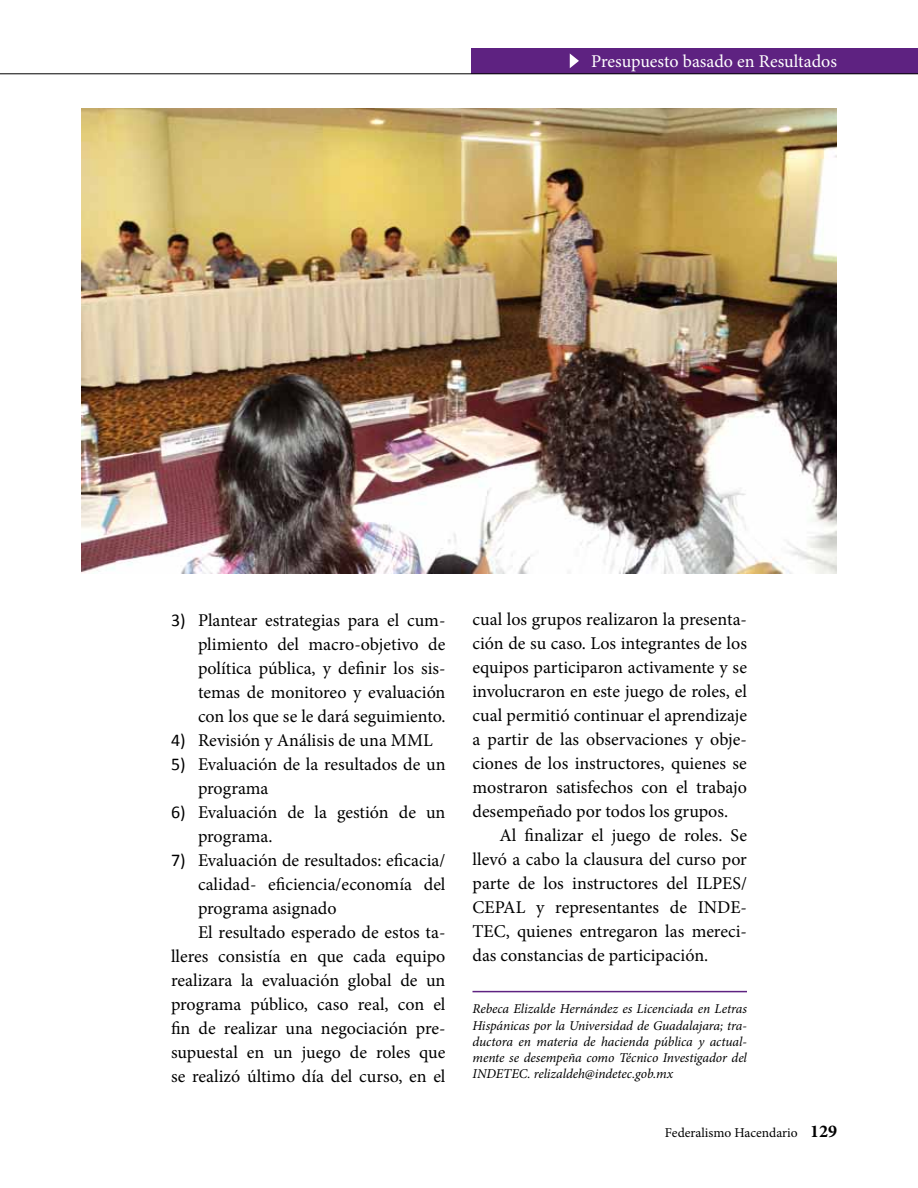
<style>
.page{position:relative;width:918px;height:1188px;background:#fff}
.page>*{position:absolute;margin:0;border:0;box-sizing:border-box;transform-origin:0 0}
.t1{font:18px/24px "Minion Pro";color:#000;text-align:justify}
.t2{font:18px "Minion Pro";color:#fff}
.t3{font:italic 13.5px/16.2px "Minion Pro";letter-spacing:-.005em;color:#000;text-align:justify}
.t4{font:13.5px "Minion Pro";color:#000}
.s1{font-family:"Calibri"}
.s2{font-weight:700;font-size:18px}
</style>
<div class="page">
<div style="left:471px;top:48px;width:447px;height:26px;background:#5e2281"></div>
<svg style="left:570px;top:53px;width:9px;height:15px"></svg>
<hr style="left:0;top:73px;width:918px;height:1px;background:#000">
<img style="left:81px;top:109px;width:756px;height:464px">
<hr style="left:472px;top:991px;width:275px;height:1px;background:#5e2281">
<p class="t2" style="left:591px;top:49px;width:247px">Presupuesto basado en Resultados</p>
<p class="t1" style="left:198px;top:608px;width:249px;text-indent:-27px"><span class="s1">3)</span> Plantear estrategias para el cum&shy;plimiento del macro-objetivo de política pública, y definir los sis&shy;temas de monitoreo y evaluación con los que se le dará seguimiento.</p>
<p class="t1" style="left:171px;top:728px;width:263px"><span class="s1">4)</span> Revisión y Análisis de una MML</p>
<p class="t1" style="left:198px;top:752px;width:249px;text-indent:-27px"><span class="s1">5)</span> Evaluación de la resultados de un programa</p>
<p class="t1" style="left:198px;top:800px;width:249px;text-indent:-27px"><span class="s1">6)</span> Evaluación de la gestión de un programa.</p>
<p class="t1" style="left:171px;top:848px;width:276px"><span class="s1">7)</span> Evaluación de resultados: eficacia/</p>
<p class="t1" style="left:198px;top:872px;width:249px">calidad- eficiencia/economía del</p>
<p class="t1" style="left:198px;top:896px;width:140px">programa asignado</p>
<p class="t1" style="left:198px;top:920px;width:249px">El resultado esperado de estos ta-</p>
<p class="t1" style="left:171px;top:944px;width:276px">lleres consistía en que cada equipo</p>
<p class="t1" style="left:171px;top:968px;width:276px">realizara la evaluación global de un</p>
<p class="t1" style="left:171px;top:992px;width:276px">programa público, caso real, con el</p>
<p class="t1" style="left:171px;top:1016px;width:276px">fin de realizar una negociación pre-</p>
<p class="t1" style="left:171px;top:1040px;width:276px">supuestal en un juego de roles que</p>
<p class="t1" style="left:171px;top:1064px;width:276px">se realizó último día del curso, en el</p>
<p class="t1" style="left:472px;top:607px;width:276px">cual los grupos realizaron la presenta&shy;ción de su caso. Los integrantes de los equipos participaron activamente y se involucraron en este juego de roles, el cual permitió continuar el aprendizaje a partir de las observaciones y obje&shy;ciones de los instructores, quienes se mostraron satisfechos con el trabajo desempeñado por todos los grupos.</p>
<p class="t1" style="left:472px;top:823px;width:276px;text-indent:27px">Al finalizar el juego de roles. Se llevó a cabo la clausura del curso por parte de los instructores del ILPES/ CEPAL y representantes de INDE-TEC, quienes entregaron las mereci&shy;das constancias de participación.</p>
<p class="t3" style="left:472px;top:1001px;width:276px">Rebeca Elizalde Hernández es Licenciada en Letras Hispánicas por la Universidad de Guadalajara; tra&shy;ductora en materia de hacienda pública y actual&shy;mente se desempeña como Técnico Investigador del INDETEC. relizaldeh@indetec.gob.mx</p>
<p class="t4" style="left:665px;top:1124px;width:174px">Federalismo Hacendario <span class="s2">129</span></p>
</div>
